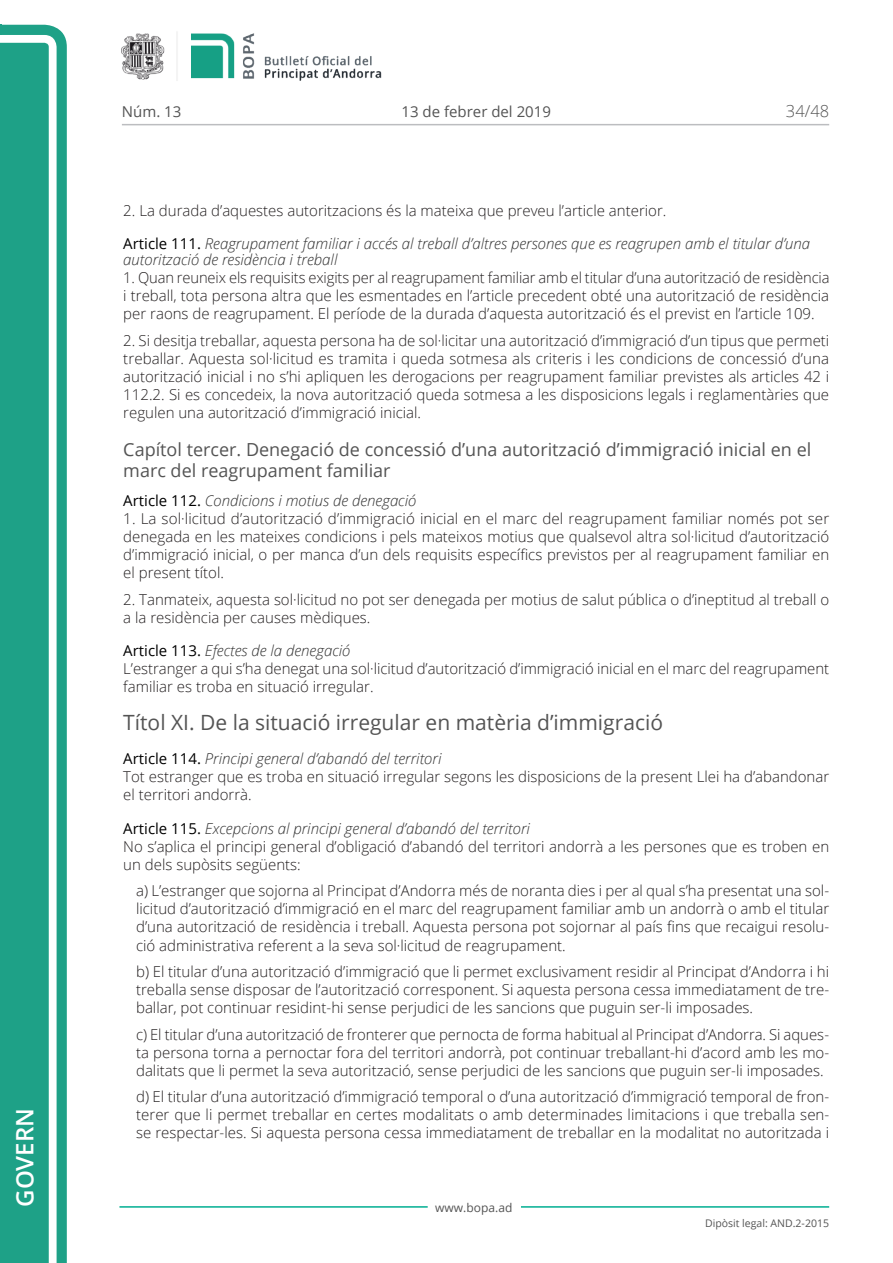
<style>
.page{position:relative;width:893px;height:1263px;background:#fff}
.page>*{position:absolute;margin:0;border:0;box-sizing:border-box;transform-origin:0 0}
.t1{font:600 24px "Open Sans";color:#fff}
.Titol_4{font:21px "Open Sans";color:#545454}
.Titol_6{font:18px/21px "Open Sans";color:#545454}
.t2{font:300 16.5px "Open Sans";color:#545454}
.Body_text{font:300 15px/18px "Open Sans";color:#231f20}
.Body_text_i{font:300 15px/18px "Open Sans";color:#231f20;text-align:justify}
.Titol_7{font:italic 300 15px/15.8px "Open Sans";color:#303030}
.t3{font:15px "Open Sans";color:#545454}
.t4{font:12px "Open Sans";color:#545454}
.t5{font:10.5px "Open Sans";color:#545454}
.s1{font-weight:400;font-style:normal;color:#000}
</style>
<div class="page">
<svg style="left:0;top:25px;width:67px;height:1238px;fill:#1ea187"></svg>
<div style="left:0;top:43px;width:49px;height:1220px;background:#1ea187"></div>
<img style="left:122px;top:32px;width:260px;height:49px">
<hr style="left:119px;top:1206px;width:309px;height:2px;background:#00ae91">
<hr style="left:521px;top:1206px;width:308px;height:2px;background:#00ae91">
<hr style="left:122px;top:124px;width:707px;height:1px;background:#bcbdc0">
<h1 class="t1" style="left:8px;top:1207px;width:100px;rotate:-90deg">Govern</h1>
<p class="t3" style="left:122px;top:102px;width:61px">Núm. 13</p>
<p class="t3" style="left:402px;top:102px;width:151px">13 de febrer del 2019</p>
<p class="t2" style="left:786px;top:100px;width:45px">34/48</p>
<p class="Body_text" style="left:123px;top:201px;width:545px">2. La durada d’aquestes autoritzacions és la mateixa que preveu l’article anterior.</p>
<p class="Titol_7" style="left:123px;top:235px;width:688px"><span class="s1">Article 111.</span> Reagrupament familiar i accés al treball d’altres persones que es reagrupen amb el titular d’una autorització de residència i treball</p>
<p class="Body_text" style="left:123px;top:268px;width:708px;text-align:justify">1. Quan reuneix els requisits exigits per al reagrupament familiar amb el titular d’una autorització de residència i treball, tota persona altra que les esmentades en l’article precedent obté una autorització de residència per raons de reagrupament. El període de la durada d’aquesta autorització és el previst en l’article 109.</p>
<p class="Body_text" style="left:123px;top:331px;width:707px;text-align:justify">2. Si desitja treballar, aquesta persona ha de sol·licitar una autorització d’immigració d’un tipus que permeti treballar. Aquesta sol·licitud es tramita i queda sotmesa als criteris i les condicions de concessió d’una autorització inicial i no s’hi apliquen les derogacions per reagrupament familiar previstes als articles 42 i 112.2. Si es concedeix, la nova autorització queda sotmesa a les disposicions legals i reglamentàries que regulen una autorització d’immigració inicial.</p>
<p class="Titol_6" style="left:123px;top:438px;width:689px">Capítol tercer. Denegació de concessió d’una autorització d’immigració inicial en el marc del reagrupament familiar</p>
<p class="Titol_7" style="left:123px;top:492px;width:295px"><span class="s1">Article 112.</span> Condicions i motius de denegació</p>
<p class="Body_text" style="left:123px;top:509px;width:707px;text-align:justify">1. La sol·licitud d’autorització d’immigració inicial en el marc del reagrupament familiar només pot ser denegada en les mateixes condicions i pels mateixos motius que qualsevol altra sol·licitud d’autorització d’immigració inicial, o per manca d’un dels requisits específics previstos per al reagrupament familiar en el present títol.</p>
<p class="Body_text" style="left:123px;top:590px;width:707px">2. Tanmateix, aquesta sol·licitud no pot ser denegada per motius de salut pública o d’ineptitud al treball o a la residència per causes mèdiques.</p>
<p class="Titol_7" style="left:123px;top:643px;width:229px"><span class="s1">Article 113.</span> Efectes de la denegació</p>
<p class="Body_text" style="left:123px;top:660px;width:707px">L’estranger a qui s’ha denegat una sol·licitud d’autorització d’immigració inicial en el marc del reagrupament familiar es troba en situació irregular.</p>
<p class="Titol_4" style="left:123px;top:708px;width:541px">Títol XI. De la situació irregular en matèria d’immigració</p>
<p class="Titol_7" style="left:123px;top:750px;width:320px"><span class="s1">Article 114.</span> Principi general d’abandó del territori</p>
<p class="Body_text" style="left:123px;top:767px;width:707px">Tot estranger que es troba en situació irregular segons les disposicions de la present Llei ha d’abandonar el territori andorrà.</p>
<p class="Titol_7" style="left:123px;top:820px;width:408px"><span class="s1">Article 115.</span> Excepcions al principi general d’abandó del territori</p>
<p class="Body_text" style="left:123px;top:837px;width:707px">No s’aplica el principi general d’obligació d’abandó del territori andorrà a les persones que es troben en un dels supòsits següents:</p>
<p class="Body_text_i" style="left:136px;top:882px;width:695px">a) L’estranger que sojorna al Principat d’Andorra més de noranta dies i per al qual s’ha presentat una sol· licitud d’autorització d’immigració en el marc del reagrupament familiar amb un andorrà o amb el titular d’una autorització de residència i treball. Aquesta persona pot sojornar al país fins que recaigui resolu&shy;ció administrativa referent a la seva sol·licitud de reagrupament.</p>
<p class="Body_text_i" style="left:136px;top:962px;width:695px">b) El titular d’una autorització d’immigració que li permet exclusivament residir al Principat d’Andorra i hi treballa sense disposar de l’autorització corresponent. Si aquesta persona cessa immediatament de tre&shy;ballar, pot continuar residint-hi sense perjudici de les sancions que puguin ser-li imposades.</p>
<p class="Body_text_i" style="left:136px;top:1025px;width:695px">c) El titular d’una autorització de fronterer que pernocta de forma habitual al Principat d’Andorra. Si aques&shy;ta persona torna a pernoctar fora del territori andorrà, pot continuar treballant-hi d’acord amb les mo&shy;dalitats que li permet la seva autorització, sense perjudici de les sancions que puguin ser-li imposades.</p>
<p class="Body_text_i" style="left:136px;top:1087px;width:695px">d) El titular d’una autorització d’immigració temporal o d’una autorització d’immigració temporal de fron&shy;terer que li permet treballar en certes modalitats o amb determinades limitacions i que treballa sen&shy;se respectar-les. Si aquesta persona cessa immediatament de treballar en la modalitat no autoritzada i</p>
<p class="t4" style="left:435px;top:1199px;width:79px">www.bopa.ad</p>
<p class="t5" style="left:705px;top:1216px;width:125px">Dipòsit legal: AND.2-2015</p>
</div>
